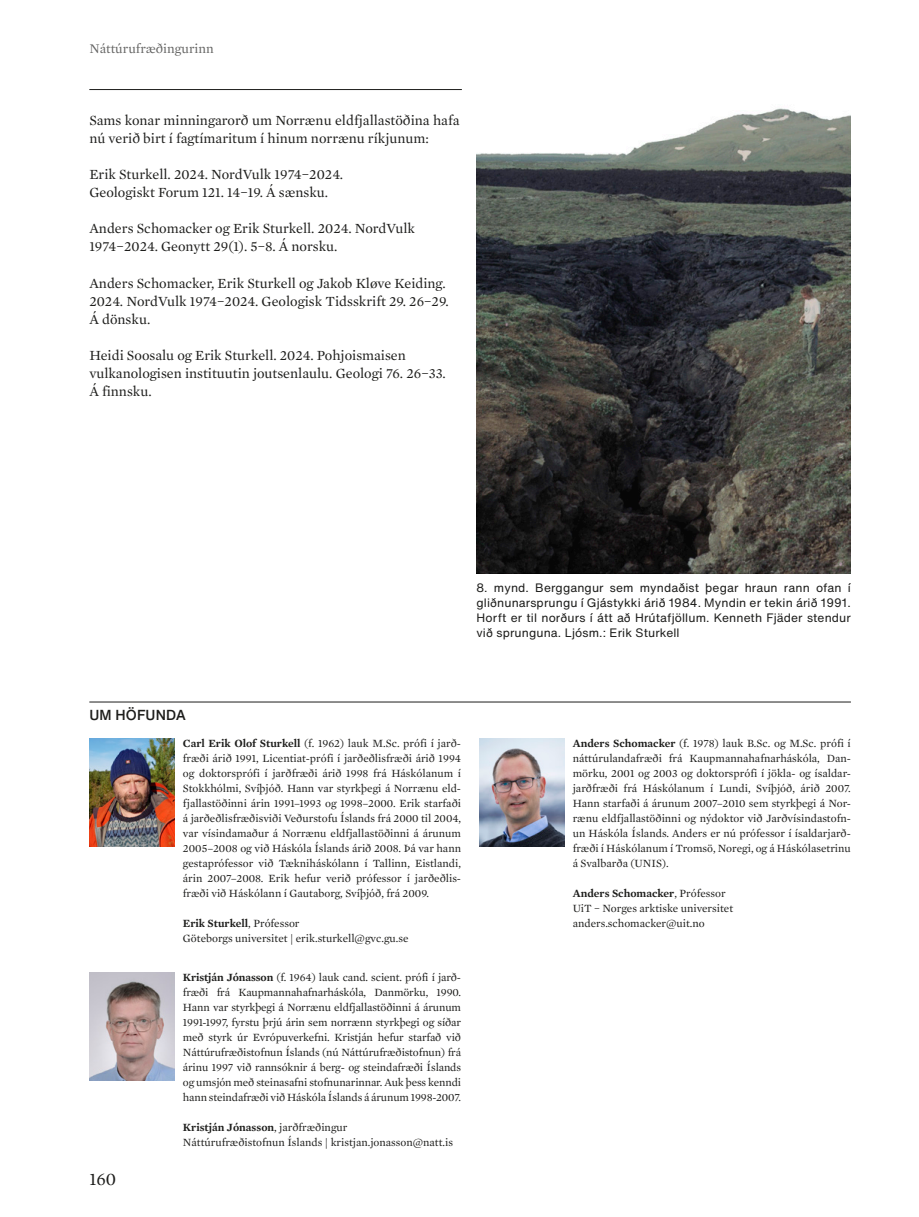
<style>
.page{position:relative;width:919px;height:1217px;background:#fff}
.page>*{position:absolute;margin:0;border:0;box-sizing:border-box;transform-origin:0 0}
.t1{font:18px "Mercury Text G1";color:#1d1d1b}
.Meginmál_2023{font:14.25px/18px "Mercury Text G1";color:#1d1d1b}
.Höfundar___Póstföng_2023{font:500 14.25px "Helvetica Now Text";letter-spacing:.01em;color:#1d1d1b}
.t2{font:13.5px "Mercury Text G1";color:#646463}
.Myndatexti_2023{font:12px/15px "Helvetica Now Text";letter-spacing:.01em;color:#1d1d1b;text-align:justify}
.Þakkir_og_höfundatexti_2023{font:11.25px/15px "Mercury Text G1";color:#1d1d1b;text-align:justify}
.Þakkir_og_höfundatexti_2023-2{font:11.25px "Mercury Text G1 Roman";color:#1d1d1b}
.Þakkir_og_höfundatexti_2023-3{font:600 11.25px "Mercury Text G1";color:#1d1d1b}
.s1{font-weight:600}
.s2{font-family:"Mercury Text G1 Roman";font-weight:400}
</style>
<div class="page">
<hr style="left:89px;top:89px;width:373px;height:1px;background:#1d1d1b">
<img style="left:476px;top:108px;width:374px;height:465px">
<hr style="left:89px;top:701px;width:761px;height:1px;background:#1d1d1b">
<img style="left:89px;top:738px;width:85px;height:108px">
<img style="left:479px;top:738px;width:85px;height:108px">
<img style="left:89px;top:972px;width:85px;height:107px">
<p class="t2" style="left:89px;top:40px;width:126px">Náttúrufræðingurinn</p>
<p class="Meginmál_2023" style="left:89px;top:112px;width:371px">Sams konar minningarorð um Norrænu eldfjallastöðina hafa nú verið birt í fagtímaritum í hinum norrænu ríkjunum:</p>
<p class="Meginmál_2023" style="left:89px;top:166px;width:255px">Erik Sturkell. 2024. NordVulk 1974−2024.<br>Geologiskt Forum 121. 14−19. Á sænsku.</p>
<p class="Meginmál_2023" style="left:89px;top:220px;width:327px">Anders Schomacker og Erik Sturkell. 2024. NordVulk<br>1974−2024. Geonytt 29(1). 5−8. Á norsku.</p>
<p class="Meginmál_2023" style="left:89px;top:274px;width:361px">Anders Schomacker, Erik Sturkell og Jakob Kløve Keiding.<br>2024. NordVulk 1974−2024. Geologisk Tidsskrift 29. 26−29.<br>Á dönsku.</p>
<p class="Meginmál_2023" style="left:89px;top:346px;width:358px">Heidi Soosalu og Erik Sturkell. 2024. Pohjoismaisen vulkanologisen instituutin joutsenlaulu. Geologi 76. 26−33.<br>Á finnsku.</p>
<p class="Myndatexti_2023" style="left:476px;top:579px;width:376px">8. mynd. Berggangur sem myndaðist þegar hraun rann ofan í gliðnunarsprungu í Gjástykki árið 1984. Myndin er tekin árið 1991.<br>Horft er til norðurs í átt að Hrútafjöllum. Kenneth Fjäder stendur við sprunguna. Ljósm.: Erik Sturkell</p>
<p class="Höfundar___Póstföng_2023" style="left:89px;top:703px;width:98px">UM HÖFUNDA</p>
<p class="Þakkir_og_höfundatexti_2023" style="left:183px;top:735px;width:279px"><span class="s1">Carl Erik Olof Sturkell</span> (f. 1962) lauk M.Sc. prófi í jarð&shy;fræði árið 1991, Licentiat-prófi í jarðeðlisfræði árið 1994 og doktorsprófi í jarðfræði árið 1998 frá Háskólanum í Stokkhólmi, Svíþjóð. Hann var styrkþegi á Norrænu eld&shy;fjallastöðinni árin 1991–1993 og 1998–2000. Erik starfaði á jarðeðlisfræðisviði Veðurstofu Íslands frá 2000 til 2004, var vísindamaður á Norrænu eldfjallastöðinni á árunum 2005–2008 og við Háskóla Íslands árið 2008. Þá var hann gestaprófessor við Tækniháskólann í Tallinn, Eistlandi, árin 2007–2008. Erik hefur verið prófessor í jarðeðlis&shy;fræði við Háskólann í Gautaborg, Svíþjóð, frá 2009.</p>
<p class="Þakkir_og_höfundatexti_2023-3" style="left:183px;top:916px;width:118px">Erik Sturkell<span class="s2">, Prófessor</span></p>
<p class="Þakkir_og_höfundatexti_2023-2" style="left:183px;top:931px;width:227px">Göteborgs universitet | erik.sturkell@gvc.gu.se</p>
<h1 class="t1" style="left:89px;top:1167px;width:28px">160</h1>
<p class="Þakkir_og_höfundatexti_2023" style="left:183px;top:969px;width:279px"><span class="s1">Kristján Jónasson</span> (f. 1964) lauk cand. scient. prófi í jarð&shy;fræði frá Kaupmannahafnarháskóla, Danmörku, 1990.<br>Hann var styrkþegi á Norrænu eldfjallastöðinni á árunum 1991-1997, fyrstu þrjú árin sem norrænn styrkþegi og síðar með styrk úr Evrópuverkefni. Kristján hefur starfað við Náttúrufræðistofnun Íslands (nú Náttúrufræðistofnun) frá árinu 1997 við rannsóknir á berg- og steindafræði Íslands og umsjón með steinasafni stofnunarinnar. Auk þess kenndi hann steindafræði við Háskóla Íslands á árunum 1998-2007.</p>
<p class="Þakkir_og_höfundatexti_2023-3" style="left:183px;top:1119px;width:166px">Kristján Jónasson<span class="s2">, jarðfræðingur</span></p>
<p class="Þakkir_og_höfundatexti_2023-2" style="left:183px;top:1135px;width:272px">Náttúrufræðistofnun Íslands | kristjan.jonasson@natt.is</p>
<p class="Þakkir_og_höfundatexti_2023" style="left:572px;top:735px;width:279px"><span class="s1">Anders Schomacker</span> (f. 1978) lauk B.Sc. og M.Sc. prófi í náttúrulandafræði frá Kaupmannahafnarháskóla, Dan&shy;mörku, 2001 og 2003 og doktorsprófi í jökla- og ísaldar&shy;jarðfræði frá Háskólanum í Lundi, Svíþjóð, árið 2007.<br>Hann starfaði á árunum 2007–2010 sem styrkþegi á Nor&shy;rænu eldfjallastöðinni og nýdoktor við Jarðvísindastofn&shy;un Háskóla Íslands. Anders er nú prófessor í ísaldarjarð&shy;fræði í Háskólanum í Tromsö, Noregi, og á Háskólasetrinu á Svalbarða (UNIS).</p>
<p class="Þakkir_og_höfundatexti_2023-3" style="left:572px;top:886px;width:154px">Anders Schomacker<span class="s2">, Prófessor</span></p>
<p class="Þakkir_og_höfundatexti_2023-2" style="left:572px;top:901px;width:162px">UiT − Norges arktiske universitet</p>
<p class="Þakkir_og_höfundatexti_2023-2" style="left:572px;top:916px;width:133px">anders.schomacker@uit.no</p>
</div>
